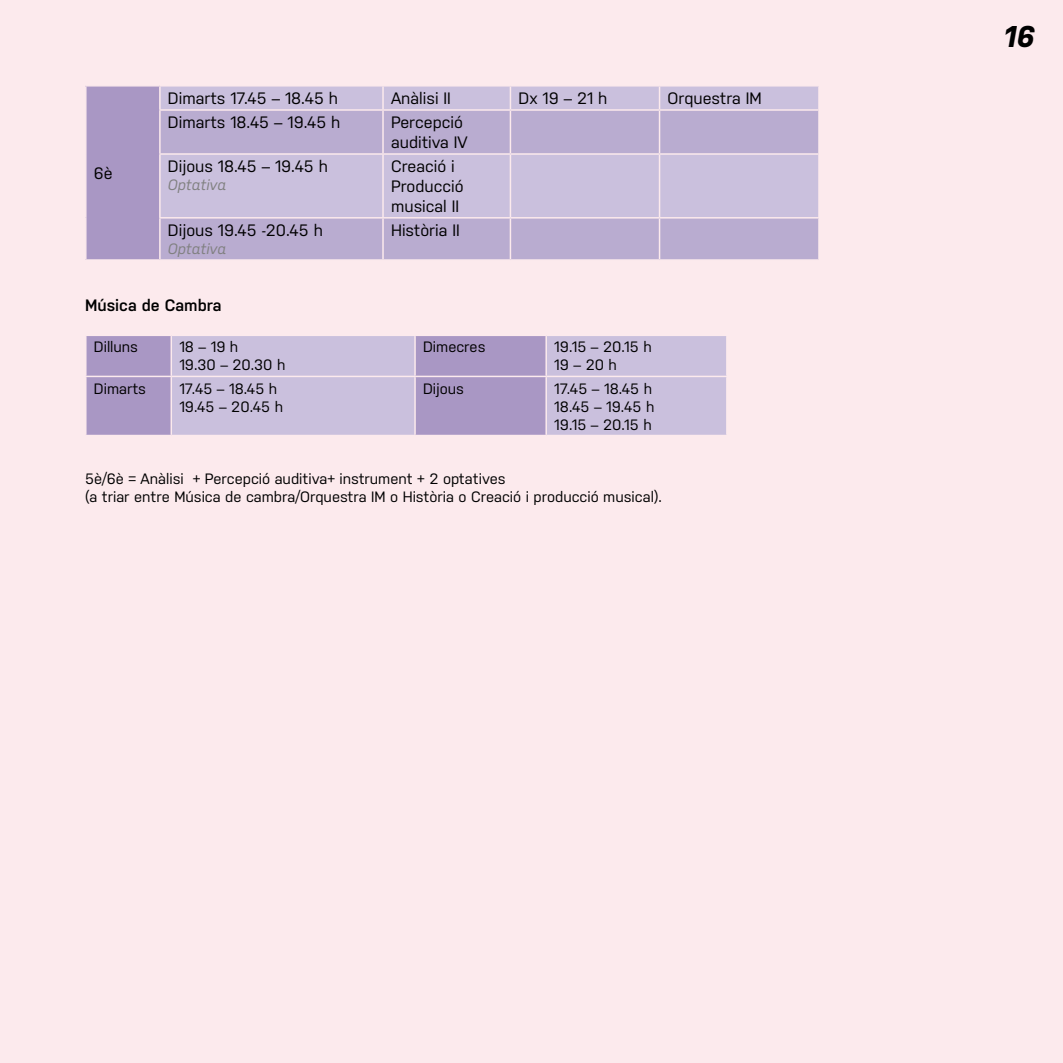
<style>
.page{position:relative;width:1063px;height:1063px;background:#fceaed}
.page>*{position:absolute;margin:0;border:0;box-sizing:border-box;transform-origin:0 0}
.t1{font:italic 700 30px "Nudista";color:#000}
.t2{font:16.5px/19.8px "Nudista";color:#000}
.t3{font:600 16.5px "Nudista";color:#000}
.t4{font:15px/18px "Nudista";color:#000}
.t5{font:italic 15px "Nudista";color:#808080}
</style>
<div class="page">
<div style="left:86px;top:86px;width:74px;height:174px;background:#a997c4"></div>
<div style="left:161px;top:87px;width:657px;height:22px;background:#cac0dd"></div>
<svg style="left:161px;top:111px;width:657px;height:148px;background:#c0b4d5"></svg>
<hr style="left:85px;top:85px;width:75px;height:2px;background:#fceaed">
<hr style="left:85px;top:87px;width:2px;height:23px;background:#fceaed">
<hr style="left:85px;top:110px;width:2px;height:44px;background:#fceaed">
<hr style="left:85px;top:154px;width:2px;height:64px;background:#fceaed">
<hr style="left:85px;top:218px;width:2px;height:41px;background:#fceaed">
<hr style="left:85px;top:259px;width:75px;height:2px;background:#fceaed">
<hr style="left:159px;top:87px;width:2px;height:22px;background:#fceaed">
<hr style="left:382px;top:87px;width:2px;height:22px;background:#fceaed">
<svg style="left:510px;top:87px;width:1px;height:22px"></svg>
<svg style="left:659px;top:87px;width:1px;height:22px"></svg>
<hr style="left:159px;top:109px;width:224px;height:2px;background:#fceaed">
<hr style="left:159px;top:111px;width:2px;height:42px;background:#fceaed">
<hr style="left:382px;top:111px;width:2px;height:42px;background:#fceaed">
<hr style="left:510px;top:111px;width:1px;height:42px;background:#fceaed">
<hr style="left:659px;top:111px;width:1px;height:42px;background:#fceaed">
<hr style="left:159px;top:153px;width:224px;height:2px;background:#fceaed">
<hr style="left:159px;top:155px;width:2px;height:62px;background:#fceaed">
<hr style="left:383px;top:153px;width:127px;height:2px;background:#fceaed">
<hr style="left:382px;top:155px;width:2px;height:62px;background:#fceaed">
<hr style="left:510px;top:153px;width:150px;height:2px;background:#fceaed">
<hr style="left:510px;top:155px;width:1px;height:62px;background:#fceaed">
<hr style="left:660px;top:153px;width:160px;height:2px;background:#fceaed">
<hr style="left:659px;top:155px;width:1px;height:62px;background:#fceaed">
<hr style="left:159px;top:217px;width:224px;height:2px;background:#fceaed">
<hr style="left:159px;top:219px;width:2px;height:40px;background:#fceaed">
<hr style="left:383px;top:217px;width:127px;height:2px;background:#fceaed">
<hr style="left:382px;top:219px;width:2px;height:40px;background:#fceaed">
<hr style="left:510px;top:217px;width:150px;height:2px;background:#fceaed">
<hr style="left:510px;top:219px;width:1px;height:40px;background:#fceaed">
<hr style="left:660px;top:217px;width:160px;height:2px;background:#fceaed">
<hr style="left:659px;top:219px;width:1px;height:40px;background:#fceaed">
<div style="left:87px;top:336px;width:84px;height:99px;background:#a997c4"></div>
<div style="left:172px;top:336px;width:554px;height:99px;background:#cac0dd"></div>
<div style="left:416px;top:336px;width:129px;height:99px;background:#a997c4"></div>
<hr style="left:85px;top:376px;width:86px;height:1px;background:#fceaed">
<hr style="left:171px;top:376px;width:244px;height:1px;background:#fceaed">
<hr style="left:546px;top:376px;width:182px;height:1px;background:#fceaed">
<hr style="left:414px;top:336px;width:2px;height:40px;background:#fceaed">
<hr style="left:545px;top:336px;width:2px;height:40px;background:#fceaed">
<hr style="left:415px;top:376px;width:131px;height:1px;background:#fceaed">
<hr style="left:414px;top:377px;width:2px;height:58px;background:#fceaed">
<hr style="left:545px;top:377px;width:2px;height:58px;background:#fceaed">
<p class="t2" style="left:94px;top:163px;width:20px">6è</p>
<p class="t2" style="left:168px;top:88px;width:172px">Dimarts 17.45 – 18.45 h</p>
<p class="t2" style="left:391px;top:88px;width:61px">Anàlisi II</p>
<p class="t2" style="left:519px;top:88px;width:90px">Dx 19 – 21 h</p>
<p class="t2" style="left:668px;top:88px;width:96px">Orquestra IM</p>
<p class="t2" style="left:168px;top:112px;width:174px">Dimarts 18.45 – 19.45 h</p>
<p class="t2" style="left:391px;top:112px;width:78px">Percepció auditiva IV</p>
<p class="t2" style="left:168px;top:156px;width:162px">Dijous 18.45 – 19.45 h</p>
<p class="t5" style="left:168px;top:176px;width:60px">Optativa</p>
<p class="t2" style="left:391px;top:156px;width:74px">Creació i<br>Producció musical II</p>
<p class="t2" style="left:168px;top:220px;width:157px">Dijous 19.45 -20.45 h</p>
<p class="t5" style="left:168px;top:240px;width:60px">Optativa</p>
<p class="t2" style="left:391px;top:220px;width:70px">Història II</p>
<p class="t3" style="left:85px;top:295px;width:138px">Música de Cambra</p>
<p class="t4" style="left:94px;top:338px;width:46px">Dilluns</p>
<p class="t4" style="left:179px;top:338px;width:108px">18 – 19 h<br>19.30 – 20.30 h</p>
<p class="t4" style="left:423px;top:338px;width:64px">Dimecres</p>
<p class="t4" style="left:554px;top:338px;width:99px">19.15 – 20.15 h<br>19 – 20 h</p>
<p class="t4" style="left:94px;top:379px;width:54px">Dimarts</p>
<p class="t4" style="left:179px;top:379px;width:105px">17.45 – 18.45 h<br>19.45 – 20.45 h</p>
<p class="t4" style="left:423px;top:379px;width:42px">Dijous</p>
<p class="t4" style="left:554px;top:379px;width:102px">17.45 – 18.45 h<br>18.45 – 19.45 h<br>19.15 – 20.15 h</p>
<p class="t4" style="left:85px;top:470px;width:578px">5è/6è = Anàlisi + Percepció auditiva+ instrument + 2 optatives<br>(a triar entre Música de cambra/Orquestra IM o Història o Creació i producció musical).</p>
<h1 class="t1" style="left:1004px;top:20px;width:33px">16</h1>
</div>
